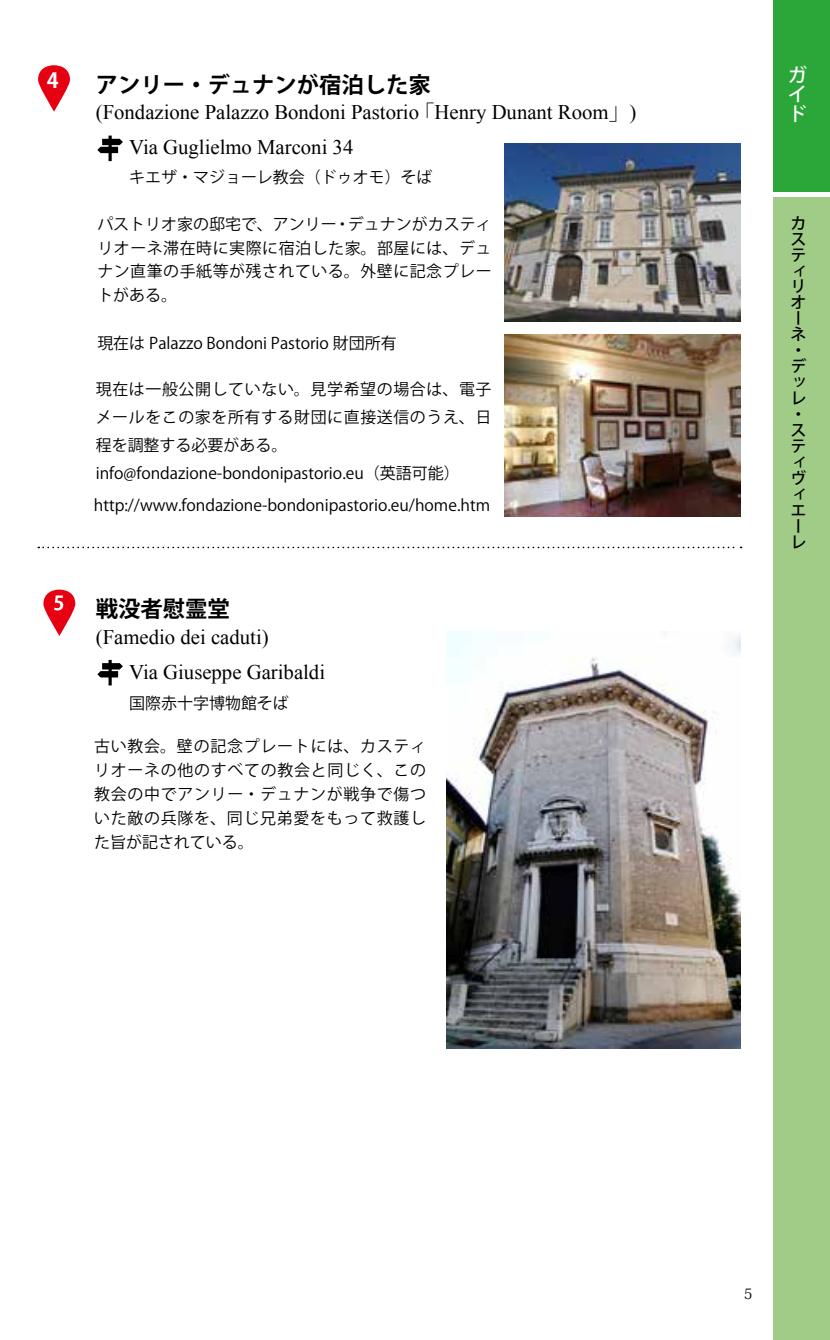
<style>
.page{position:relative;width:830px;height:1340px;background:#fff}
.page>*{position:absolute;margin:0;border:0;box-sizing:border-box;transform-origin:0 0}
.t1{font:700 22.28px "Koz Go Pr 6 N";color:#000}
.t2{font:20.7px "Times New Roman";color:#000}
.t3{font:700 20.7px "Koz Go Pr 6 N";color:#fff}
.t4{font:500 19.12px/19.1px "Koz Go Pr 6 N";color:#fff;text-align:justify}
.t5{font:15.97px/23.8px "Koz Go Pr 6 N";color:#000;text-align:justify}
.t6{font:15.97px/27.9px "Koz Go Pr 6 N";letter-spacing:.02em;color:#000}
.t7{font:500 15.97px/16px "Koz Go Pr 6 N";color:#000}
.t8{font:14.4px "Koz Min Pro";color:#000}
.s1{font-family:"Koz Min Pro"}
</style>
<div class="page">
<svg style="left:97px;top:136px;width:26px;height:25px"></svg>
<svg style="left:97px;top:660px;width:26px;height:25px"></svg>
<img style="left:504px;top:144px;width:236px;height:177px">
<img style="left:446px;top:631px;width:294px;height:417px">
<img style="left:504px;top:334px;width:236px;height:183px">
<svg style="left:43px;top:589px;width:32px;height:47px"></svg>
<svg style="left:54px;top:595px;width:9px;height:15px"></svg>
<div style="left:773px;top:0;width:56px;height:191px;background:#2aa738"></div>
<div style="left:773px;top:198px;width:56px;height:1141px;background:#a0cc87"></div>
<svg style="left:38px;top:546px;width:703px;height:2px"></svg>
<svg style="left:38px;top:65px;width:32px;height:47px"></svg>
<p class="t3" style="left:47px;top:69px;width:13px">4</p>
<h1 class="t1" style="left:96px;top:72px;width:336px">アンリー・デュナンが宿泊した家</h1>
<p class="t2" style="left:96px;top:98px;width:542px">(Fondazione Palazzo Bondoni Pastorio <span class="s1">「</span>Henry Dunant Room<span class="s1">」</span>)</p>
<p class="t2" style="left:129px;top:134px;width:225px">Via Guglielmo Marconi 34</p>
<p class="t5" style="left:129px;top:165px;width:304px">キエザ・マジョーレ教会（ドゥオモ）そば</p>
<p class="t5" style="left:97px;top:212px;width:395px">パストリオ家の邸宅で、アンリー・デュナンがカスティリオーネ滞在時に実際に宿泊した家。部屋には、デュナン直筆の手紙等が残されている。外壁に記念プレートがある。</p>
<p class="t5" style="left:97px;top:332px;width:301px">現在は Palazzo Bondoni Pastorio 財団所有</p>
<p class="t6" style="left:96px;top:375px;width:397px">現在は一般公開していない。見学希望の場合は、電子メールをこの家を所有する財団に直接送信のうえ、日程を調整する必要がある。info@fondazione-bondonipastorio.eu（英語可能）</p>
<p class="t5" style="left:94px;top:493px;width:397px">http://www.fondazione-bondonipastorio.eu/home.htm</p>
<h1 class="t1" style="left:96px;top:596px;width:135px">戦没者慰霊堂</h1>
<p class="t2" style="left:96px;top:623px;width:174px">(Famedio dei caduti)</p>
<p class="t2" style="left:129px;top:658px;width:197px">Via Giuseppe Garibaldi</p>
<p class="t5" style="left:129px;top:691px;width:161px">国際赤十字博物館そば</p>
<p class="t5" style="left:94px;top:734px;width:333px">古い教会。壁の記念プレートには、カスティリオーネの他のすべての教会と同じく、この教会の中でアンリー・デュナンが戦争で傷ついた敵の兵隊を、同じ兄弟愛をもって救護した旨が記されている。</p>
<p class="t4" style="left:787px;top:66px;width:20px">ガイド</p>
<p class="t7" style="left:790px;top:215px;width:17px">カスティリオーネ・デッレ・スティヴィエーレ</p>
<p class="t8" style="left:743px;top:1283px;width:10px">5</p>
</div>
